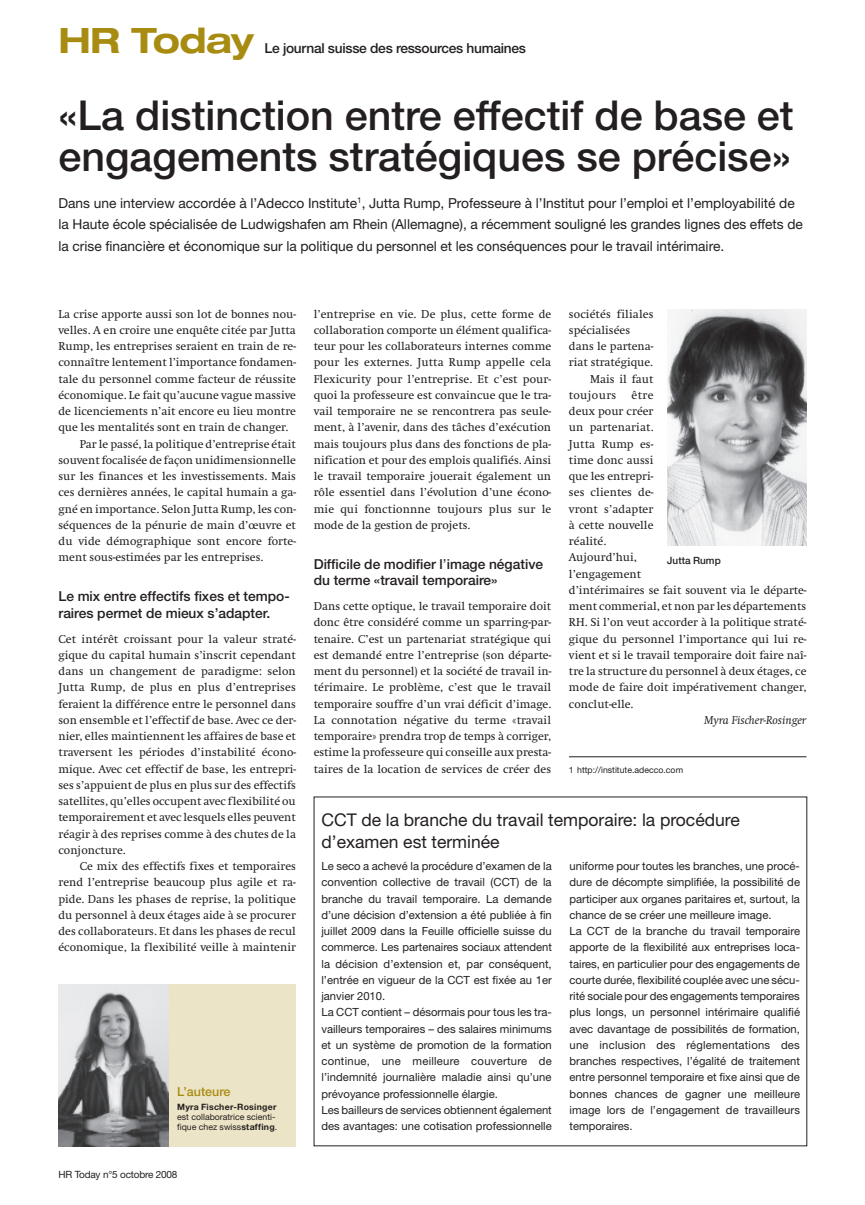
<style>
.page{position:relative;width:865px;height:1205px;background:#fff}
.page>*{position:absolute;margin:0;border:0;box-sizing:border-box;transform-origin:0 0}
.t1{font:500 41.25px/41.2px "Helvetica Neue";color:#231f20}
.t2{font:700 expanded 35px "Helvetica Neue";letter-spacing:-.02em;color:#a88c12}
.t3{font:17.5px/22.5px "Helvetica Neue";color:#231f20}
.t4{font:13.75px/21.2px "Helvetica Neue";color:#231f20}
.t5{font:500 13.75px/16.2px "Helvetica Neue";color:#231f20}
.t6{font:500 13.75px "Helvetica Neue";letter-spacing:-.02em;color:#231f20}
.t7{font:500 12.5px "Helvetica Neue";color:#a88c12}
.t8{font:11.88px/16.2px "Swift EF";color:#231f20;text-align:justify}
.t9{font:italic 11.88px "Swift EF";color:#231f20}
.t10{font:11.88px "Swift EF";letter-spacing:.03em;color:#231f20}
.t11{font:11.25px/16.2px "Helvetica Neue";color:#231f20}
.t12{font:10px "Helvetica Neue";letter-spacing:-.02em;color:#231f20}
.t13{font:500 10px "Helvetica Neue";color:#231f20}
.t14{font:8.75px/10px "Helvetica Neue";color:#231f20}
.t15{font:700 8.75px "Helvetica Neue";letter-spacing:.025em;color:#231f20}
.s1{font-weight:700}
.s2{font-weight:400}
</style>
<div class="page">
<div style="left:58px;top:984px;width:238px;height:162px;background:#ece4c6"></div>
<img style="left:58px;top:984px;width:110px;height:162px">
<hr style="left:569px;top:756px;width:237px;height:1px;background:#231f20">
<img style="left:667px;top:309px;width:139px;height:236px">
<h2 class="t2" style="left:58px;top:19px;width:197px">HR Today</h2>
<p class="t6" style="left:264px;top:40px;width:263px">Le journal suisse des ressources humaines</p>
<h1 class="t1" style="left:58px;top:94px;width:736px">«La distinction entre effectif de base et engagements stratégiques se précise»</h1>
<p class="t4" style="left:58px;top:192px;width:746px">Dans une interview accordée à l’Adecco Institute<sup>1</sup>, Jutta Rump, Professeure à l’Institut pour l’emploi et l’employabilité de la Haute école spécialisée de Ludwigshafen am Rhein (Allemagne), a récemment souligné les grandes lignes des effets de la crise financière et économique sur la politique du personnel et les conséquences pour le travail intérimaire.</p>
<p class="t8" style="left:58px;top:306px;width:239px">La crise apporte aussi son lot de bonnes nou-</p>
<p class="t8" style="left:58px;top:322px;width:239px">velles. A en croire une enquête citée par Jutta</p>
<p class="t8" style="left:58px;top:338px;width:239px">Rump, les entreprises seraient en train de re-</p>
<p class="t8" style="left:58px;top:355px;width:239px">connaître lentement l’importance fondamen-</p>
<p class="t8" style="left:58px;top:371px;width:239px">tale du personnel comme facteur de réussite</p>
<p class="t8" style="left:58px;top:387px;width:239px">économique. Le fait qu’aucune vague massive</p>
<p class="t8" style="left:58px;top:403px;width:239px">de licenciements n’ait encore eu lieu montre</p>
<p class="t8" style="left:58px;top:420px;width:231px">que les mentalités sont en train de changer.</p>
<p class="t8" style="left:80px;top:436px;width:217px">Par le passé, la politique d’entreprise était</p>
<p class="t8" style="left:58px;top:452px;width:239px">souvent focalisée de façon unidimensionnelle</p>
<p class="t8" style="left:58px;top:468px;width:239px">sur les finances et les investissements. Mais</p>
<p class="t8" style="left:58px;top:484px;width:239px">ces dernières années, le capital humain a ga-</p>
<p class="t8" style="left:58px;top:501px;width:239px">gné en importance. Selon Jutta Rump, les con-</p>
<p class="t8" style="left:58px;top:517px;width:239px">séquences de la pénurie de main d’œuvre et</p>
<p class="t8" style="left:58px;top:533px;width:239px">du vide démographique sont encore forte-</p>
<p class="t8" style="left:58px;top:549px;width:206px">ment sous-estimées par les entreprises.</p>
<p class="t5" style="left:58px;top:588px;width:233px">Le mix entre effectifs fixes et tempo&shy;raires permet de mieux s’adapter.</p>
<p class="t8" style="left:58px;top:631px;width:239px">Cet intérêt croissant pour la valeur straté&shy;gique du capital humain s’inscrit cependant dans un changement de paradigme: selon Jutta Rump, de plus en plus d’entreprises feraient la différence entre le personnel dans son ensemble et l’effectif de base. Avec ce der&shy;nier, elles maintiennent les affaires de base et traversent les périodes d’instabilité écono&shy;mique. Avec cet effectif de base, les entrepri&shy;ses s’appuient de plus en plus sur des effectifs satellites, qu’elles occupent avec flexibilité ou temporairement et avec lesquels elles peuvent réagir à des reprises comme à des chutes de la conjoncture.</p>
<p class="t8" style="left:58px;top:858px;width:239px;text-indent:21px">Ce mix des effectifs fixes et temporaires rend l’entreprise beaucoup plus agile et ra&shy;pide. Dans les phases de reprise, la politique du personnel à deux étages aide à se procurer des collaborateurs. Et dans les phases de recul économique, la flexibilité veille à maintenir</p>
<p class="t7" style="left:177px;top:1084px;width:55px">L’auteure</p>
<p class="t15" style="left:177px;top:1101px;width:101px">Myra Fischer-Rosinger</p>
<p class="t14" style="left:177px;top:1111px;width:101px">est collaboratrice scienti&shy;fique chez swiss<span class="s1">staffing</span>.</p>
<p class="t12" style="left:58px;top:1168px;width:120px">HR Today n°5 octobre 2008</p>
<p class="t8" style="left:314px;top:306px;width:239px">l’entreprise en vie. De plus, cette forme de collaboration comporte un élément qualifica&shy;teur pour les collaborateurs internes comme pour les externes. Jutta Rump appelle cela Flexicurity pour l’entreprise. Et c’est pour&shy;quoi la professeure est convaincue que le tra&shy;vail temporaire ne se rencontrera pas seule&shy;ment, à l’avenir, dans des tâches d’exécution mais toujours plus dans des fonctions de pla&shy;nification et pour des emplois qualifiés. Ainsi le travail temporaire jouerait également un rôle essentiel dans l’évolution d’une écono&shy;mie qui fonctionnne toujours plus sur le mode de la gestion de projets.</p>
<p class="t5" style="left:314px;top:556px;width:231px">Difficile de modifier l<span class="s2">’</span>image négative du terme «travail temporaire»</p>
<p class="t8" style="left:314px;top:598px;width:239px">Dans cette optique, le travail temporaire doit donc être considéré comme un sparring-par&shy;tenaire. C’est un partenariat stratégique qui est demandé entre l’entreprise (son départe&shy;ment du personnel) et la société de travail in&shy;térimaire. Le problème, c’est que le travail temporaire souffre d’un vrai déficit d’image.<br>La connotation négative du terme «travail temporaire» prendra trop de temps à corriger, estime la professeure qui conseille aux presta&shy;taires de la location de services de créer des</p>
<p class="t8" style="left:569px;top:306px;width:86px">sociétés filiales</p>
<p class="t8" style="left:569px;top:322px;width:63px">spécialisées</p>
<p class="t8" style="left:569px;top:338px;width:86px">dans le partena-</p>
<p class="t8" style="left:569px;top:354px;width:85px">riat stratégique.</p>
<p class="t8" style="left:590px;top:371px;width:65px">Mais il faut</p>
<p class="t10" style="left:569px;top:388px;width:49px">toujours</p>
<p class="t8" style="left:569px;top:387px;width:239px;text-align:left;text-indent:63px">être<br>deux pour créer<br>un partenariat.<br>Jutta Rump es-<br>time donc aussi<br>que les entrepri-<br>ses clientes de-<br>vront s’adapter<br>à cette nouvelle<br>réalité.<br>Aujourd’hui,<br>l’engagement<br>d’intérimaires se fait souvent via le départe&shy;ment commerial, et non par les départements<br>RH. Si l’on veut accorder à la politique straté&shy;gique du personnel l’importance qui lui re&shy;vient et si le travail temporaire doit faire naî&shy;tre la structure du personnel à deux étages, ce mode de faire doit impérativement changer, conclut-elle.</p>
<p class="t9" style="left:704px;top:713px;width:104px">Myra Fischer-Rosinger</p>
<p class="t13" style="left:667px;top:554px;width:55px">Jutta Rump</p>
<p class="t14" style="left:569px;top:764px;width:116px">1 http://institute.adecco.com</p>
<h3 class="t3" style="left:321px;top:808px;width:420px">CCT de la branche du travail temporaire: la procédure d’examen est terminée</h3>
<p class="t11" style="left:321px;top:858px;width:232px">Le seco a achevé la procédure d’examen de la convention collective de travail (CCT) de la branche du travail temporaire. La demande d’une décision d’extension a été publiée à fin juillet 2009 dans la Feuille officielle suisse du commerce. Les partenaires sociaux attendent la décision d’extension et, par conséquent, l’entrée en vigueur de la CCT est fixée au 1er janvier 2010.<br>La CCT contient – désormais pour tous les tra&shy;vailleurs temporaires – des salaires minimums et un système de promotion de la formation continue, une meilleure couverture de l’indemnité journalière maladie ainsi qu’une prévoyance professionnelle élargie.<br>Les bailleurs de services obtiennent également des avantages: une cotisation professionnelle</p>
<p class="t11" style="left:569px;top:858px;width:232px">uniforme pour toutes les branches, une procé&shy;dure de décompte simplifiée, la possibilité de participer aux organes paritaires et, surtout, la chance de se créer une meilleure image.<br>La CCT de la branche du travail temporaire apporte de la flexibilité aux entreprises loca&shy;taires, en particulier pour des engagements de courte durée, flexibilité couplée avec une sécu&shy;rité sociale pour des engagements temporaires plus longs, un personnel intérimaire qualifié avec davantage de possibilités de formation, une inclusion des réglementations des branches respectives, l’égalité de traitement entre personnel temporaire et fixe ainsi que de bonnes chances de gagner une meilleure image lors de l’engagement de travailleurs temporaires.</p>
</div>
